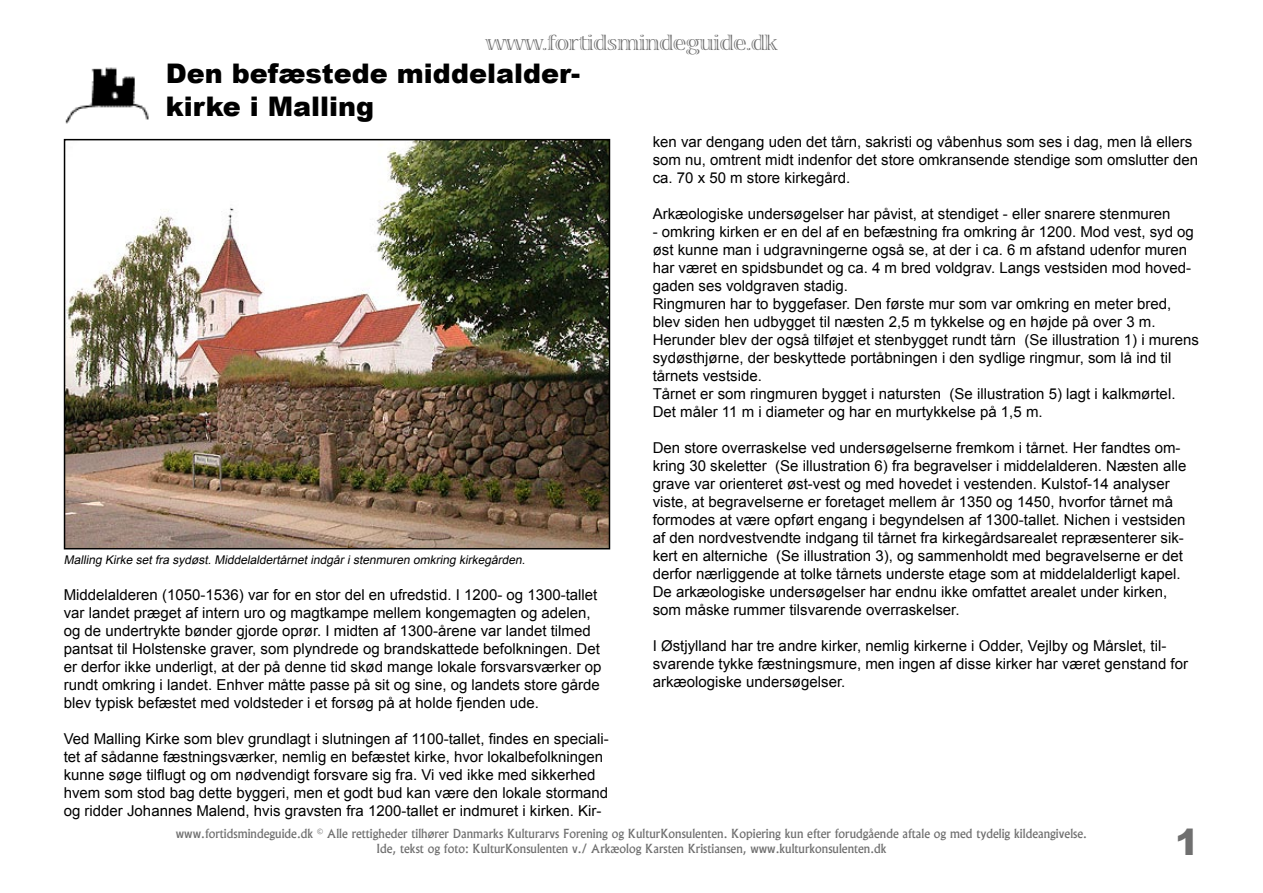
<style>
.page{position:relative;width:1263px;height:893px;background:#fff}
.page>*{position:absolute;margin:0;border:0;box-sizing:border-box;transform-origin:0 0}
.t1{font:900 36px "Arial";color:#6f6f6f}
.t2{font:900 27px/32.4px "Arial";color:#000}
.t3{font:21px "Viva Std";color:#6f6f6f}
.t4{font:15px/18px "Arial";color:#000}
.t5{font:12px "Alaska";color:#6f6f6f}
.t6{font:italic 12px "Arial";color:#000}
</style>
<div class="page">
<img style="left:67px;top:142px;width:540px;height:404px">
<div style="left:64px;top:139px;width:546px;height:410px;border:2px solid #000"></div>
<img style="left:65px;top:67px;width:84px;height:57px">
<p class="t3" style="left:486px;top:32px;width:293px">www.fortidsmindeguide.dk</p>
<p class="t2" style="left:166px;top:56px;width:416px">Den befæstede middelalder&shy;kirke i Malling</p>
<p class="t6" style="left:64px;top:552px;width:466px">Malling Kirke setfra sydøst.Middelaldertårnetindgåristenmuren omkring kirkegården.</p>
<p class="t4" style="left:64px;top:586px;width:539px">Middelalderen (1050-1536) var for en stor del en ufredstid. I 1200- og 1300-tallet var landet præget af intern uro og magtkampe mellem kongemagten og adelen, og de undertrykte bønder gjorde oprør. I midten af 1300-årene var landet tilmed pantsat til Holstenske graver, som plyndrede og brandskattede befolkningen. Det er derfor ikke underligt, at der på denne tid skød mange lokale forsvarsværker op rundt omkring i landet. Enhver måtte passe på sit og sine, og landets store gårde blev typisk befæstet med voldsteder i et forsøg på at holde fjenden ude.</p>
<p class="t4" style="left:64px;top:730px;width:547px">Ved Malling Kirke som blev grundlagt i slutningen af 1100-tallet, findes en speciali&shy;tet af sådanne fæstningsværker, nemlig en befæstet kirke, hvor lokalbefolkningen kunne søge tilflugt og om nødvendigt forsvare sig fra. Vi ved ikke med sikkerhed hvem som stod bag dette byggeri, men et godt bud kan være den lokale stormand og ridder Johannes Malend, hvis gravsten fra 1200-tallet er indmuret i kirken. Kir-</p>
<p class="t4" style="left:653px;top:133px;width:547px">ken var dengang uden det tårn, sakristi og våbenhus som ses i dag, men lå ellers som nu, omtrent midt indenfor det store omkransende stendige som omslutter den ca. 70 x 50 m store kirkegård.</p>
<p class="t4" style="left:653px;top:205px;width:519px">Arkæologiske undersøgelser har påvist, at stendiget - eller snarere stenmuren</p>
<p class="t4" style="left:653px;top:223px;width:543px">- omkring kirken er en del af en befæstning fra omkring år 1200. Mod vest, syd og øst kunne man i udgravningerne også se, at der i ca. 6 m afstand udenfor muren har været en spidsbundet og ca. 4 m bred voldgrav. Langs vestsiden mod hoved&shy;gaden ses voldgraven stadig.</p>
<p class="t4" style="left:653px;top:295px;width:548px">Ringmuren har to byggefaser. Den første mur som var omkring en meter bred, blev siden hen udbygget til næsten 2,5 m tykkelse og en højde på over 3 m.<br>Herunder blev der også tilføjet et stenbygget rundt tårn (Se illustration 1) i murens sydøsthjørne, der beskyttede portåbningen i den sydlige ringmur, som lå ind til tårnets vestside.</p>
<p class="t4" style="left:653px;top:385px;width:524px">Tårnet er som ringmuren bygget i natursten (Se illustration 5) lagt i kalkmørtel.<br>Det måler 11 m i diameter og har en murtykkelse på 1,5 m.</p>
<p class="t4" style="left:653px;top:439px;width:535px">Den store overraskelse ved undersøgelserne fremkom i tårnet. Her fandtes om&shy;kring 30 skeletter (Se illustration 6) fra begravelser i middelalderen. Næsten alle grave var orienteret øst-vest og med hovedet i vestenden. Kulstof-14 analyser viste, at begravelserne er foretaget mellem år 1350 og 1450, hvorfor tårnet må formodes at være opført engang i begyndelsen af 1300-tallet. Nichen i vestsiden af den nordvestvendte indgang til tårnet fra kirkegårdsarealet repræsenterer sik&shy;kert en alterniche (Se illustration 3), og sammenholdt med begravelserne er det derfor nærliggende at tolke tårnets underste etage som at middelalderligt kapel.</p>
<p class="t4" style="left:653px;top:583px;width:516px">De arkæologiske undersøgelser har endnu ikke omfattet arealet under kirken, som måske rummer tilsvarende overraskelser.</p>
<p class="t4" style="left:653px;top:637px;width:537px">I Østjylland har tre andre kirker, nemlig kirkerne i Odder, Vejlby og Mårslet, til&shy;svarende tykke fæstningsmure, men ingen af disse kirker har været genstand for arkæologiske undersøgelser.</p>
<p class="t5" style="left:176px;top:826px;width:913px">www.fortidsmindeguide.dk © Alle rettigheder tilhører Danmarks Kulturarvs Forening og KulturKonsulenten. Kopiering kun efter forudgående aftale og med tydelig kildeangivelse.</p>
<p class="t5" style="left:376px;top:841px;width:512px">Ide, tekst og foto: KulturKonsulenten v./ Arkæolog Karsten Kristiansen, www.kulturkonsulenten.dk</p>
<p class="t1" style="left:1175px;top:816px;width:26px">1</p>
</div>
